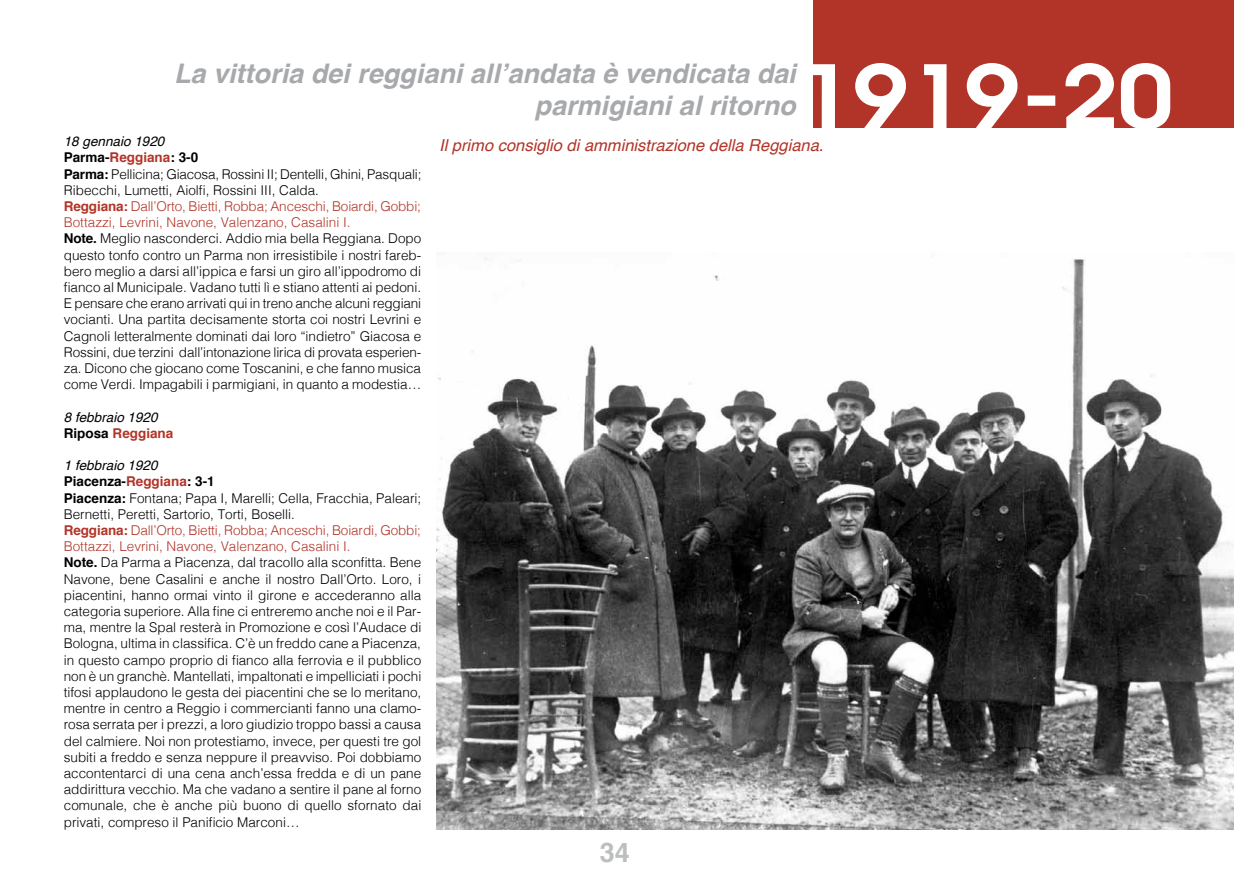
<style>
.page{position:relative;width:1234px;height:893px;background:#fff}
.page>*{position:absolute;margin:0;border:0;box-sizing:border-box;transform-origin:0 0}
.t1{font:italic 600 86.55px "Avant Garde";color:#fff;scale:1.15 1}
.t2{font:italic 700 27px/32.4px "Helvetica";color:#a7a9ac;text-align:right}
.t3{font:700 27px "Helvetica";color:#bcbec0}
.t4{font:italic 16.5px "Helvetica";color:#b23428}
.t5{font:300 13.5px/16.2px "Helvetica";color:#000}
.t6{font:italic 13.5px/16.2px "Helvetica";color:#000}
.s1{font-weight:400;font-style:italic}
.s2{font-weight:700}
.s3{font-weight:700;color:#b23428}
.s4{color:#b23428}
.s5{font-weight:700;font-style:normal}
.s6{font-weight:700;font-style:normal;color:#b23428}
</style>
<div class="page">
<div style="left:812px;top:0;width:421px;height:128px;background:#b23428"></div>
<img style="left:437px;top:258px;width:796px;height:571px">
<h2 class="t2" style="left:174px;top:57px;width:623px">La vittoria dei reggiani allʼandata è vendicata dai parmigiani al ritorno</h2>
<p class="t4" style="left:439px;top:132px;width:386px">Il primo consiglio di amministrazione della Reggiana.</p>
<h1 class="t1" style="left:797px;top:39px;width:329px">1919-20</h1>
<p class="t5" style="left:64px;top:132px;width:359px"><span class="s1">18 gennaio 1920<br></span><span class="s2">Parma-</span><span class="s3">Reggiana</span><span class="s2">: 3-0<br>Parma:</span> Pellicina; Giacosa, Rossini II; Dentelli, Ghini, Pasquali; Ribecchi, Lumetti, Aiolfi, Rossini III, Calda.<br><span class="s3">Reggiana:</span> <span class="s4">Dall’Orto, Bietti, Robba; Anceschi, Boiardi, Gobbi; Bottazzi, Levrini, Navone, Valenzano, Casalini I.<br></span><span class="s2">Note.</span> Meglio nasconderci. Addio mia bella Reggiana. Dopo questo tonfo contro un Parma non irresistibile i nostri fareb&shy;bero meglio a darsi all’ippica e farsi un giro all’ippodromo di fianco al Municipale. Vadano tutti lì e stiano attenti ai pedoni.<br>E pensare che erano arrivati qui in treno anche alcuni reggiani vocianti. Una partita decisamente storta coi nostri Levrini e Cagnoli letteralmente dominati dai loro “indietro” Giacosa e Rossini, due terzini dall’intonazione lirica di provata esperien&shy;za. Dicono che giocano come Toscanini, e che fanno musica come Verdi. Impagabili i parmigiani, in quanto a modestia…</p>
<p class="t6" style="left:64px;top:409px;width:111px">8 febbraio 1920<br><span class="s5">Riposa</span> <span class="s6">Reggiana</span></p>
<p class="t5" style="left:64px;top:456px;width:359px"><span class="s1">1 febbraio 1920<br></span><span class="s2">Piacenza-</span><span class="s3">Reggiana</span><span class="s2">: 3-1<br>Piacenza:</span> Fontana; Papa I, Marelli; Cella, Fracchia, Paleari; Bernetti, Peretti, Sartorio, Torti, Boselli.<br><span class="s3">Reggiana:</span> <span class="s4">Dall’Orto, Bietti, Robba; Anceschi, Boiardi, Gobbi; Bottazzi, Levrini, Navone, Valenzano, Casalini I.<br></span><span class="s2">Note.</span> Da Parma a Piacenza, dal tracollo alla sconfitta. Bene Navone, bene Casalini e anche il nostro Dall’Orto. Loro, i piacentini, hanno ormai vinto il girone e accederanno alla categoria superiore. Alla fine ci entreremo anche noi e il Par&shy;ma, mentre la Spal resterà in Promozione e così l’Audace di Bologna, ultima in classifica. C’è un freddo cane a Piacenza, in questo campo proprio di fianco alla ferrovia e il pubblico non è un granchè. Mantellati, impaltonati e impelliciati i pochi tifosi applaudono le gesta dei piacentini che se lo meritano, mentre in centro a Reggio i commercianti fanno una clamo&shy;rosa serrata per i prezzi, a loro giudizio troppo bassi a causa del calmiere. Noi non protestiamo, invece, per questi tre gol subiti a freddo e senza neppure il preavviso. Poi dobbiamo accontentarci di una cena anch’essa fredda e di un pane addirittura vecchio. Ma che vadano a sentire il pane al forno comunale, che è anche più buono di quello sfornato dai privati, compreso il Panificio Marconi…</p>
<h2 class="t3" style="left:599px;top:831px;width:32px">34</h2>
</div>
